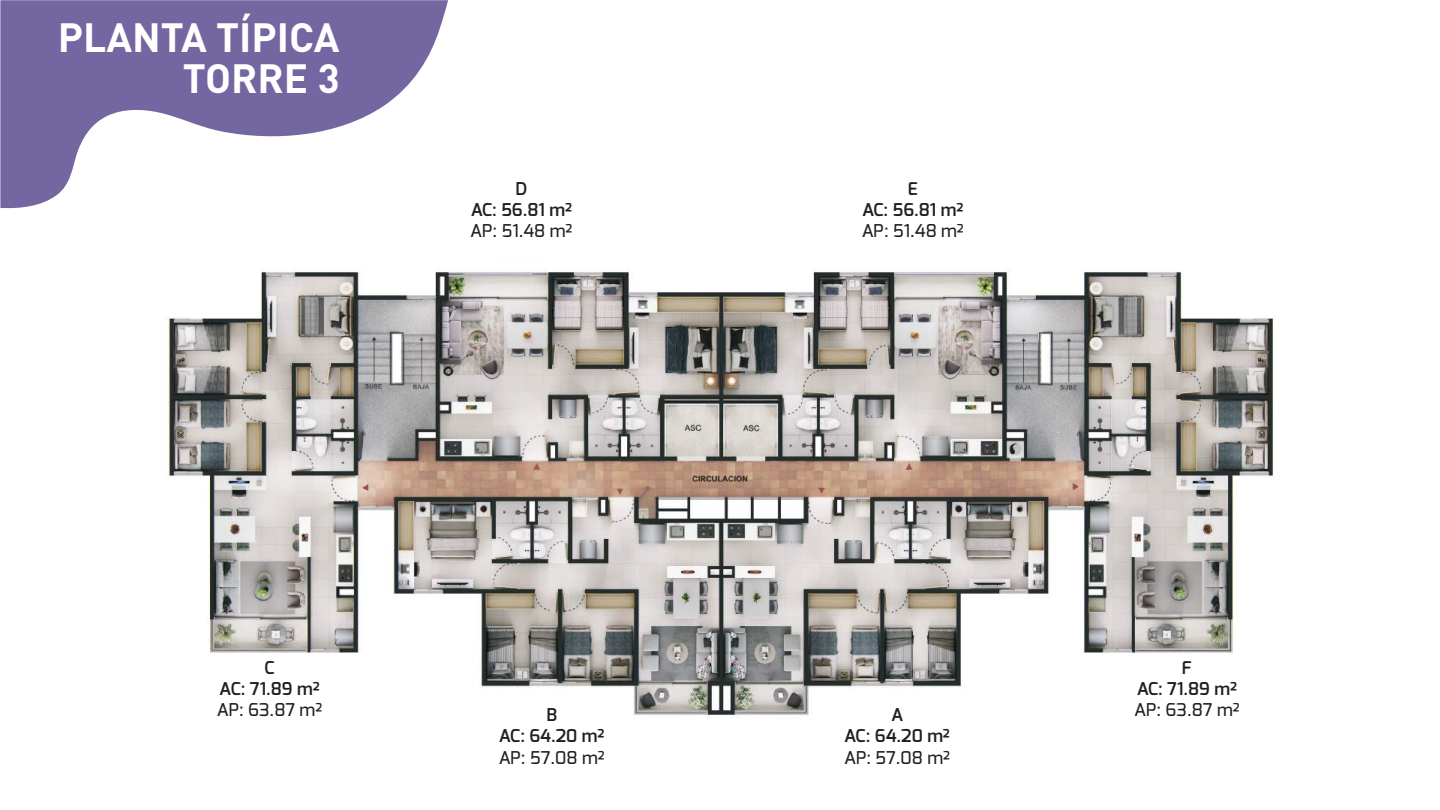
<style>
.page{position:relative;width:1440px;height:810px;background:#fff}
.page>*{position:absolute;margin:0;border:0;box-sizing:border-box;transform-origin:0 0}
.t1{font:700 40.35px/40.7px "DIN Pro";color:#fff;text-align:right}
.t2{font:600 17.62px/21.2px "Exo";color:#241f1f;text-align:center}
.t3{font:500 17.62px "Exo";color:#241f1f}
</style>
<div class="page">
<svg style="left:0;top:0;width:448px;height:209px;fill:#7467a1"></svg>
<img style="left:123px;top:149px;width:1152px;height:569px">
<div style="left:479px;top:220px;width:94px;height:38px;background:#fff"></div>
<div style="left:882px;top:224px;width:94px;height:38px;background:#fff"></div>
<div style="left:854px;top:708px;width:94px;height:38px;background:#fff"></div>
<div style="left:498px;top:708px;width:93px;height:38px;background:#fff"></div>
<div style="left:226px;top:665px;width:93px;height:37px;background:#fff"></div>
<div style="left:1133px;top:661px;width:93px;height:37px;background:#fff"></div>
<h1 class="t1" style="left:58px;top:12px;width:283px">PLANTA TÍPICA<br>TORRE 3</h1>
<p class="t2" style="left:471px;top:178px;width:103px">D<br>AC: 56.81 m2</p>
<p class="t3" style="left:470px;top:220px;width:104px">AP: 51.48 m2</p>
<p class="t2" style="left:862px;top:178px;width:103px">E<br>AC: 56.81 m2</p>
<p class="t3" style="left:862px;top:220px;width:104px">AP: 51.48 m2</p>
<p class="t2" style="left:219px;top:657px;width:102px">C<br>AC: 71.89 m2</p>
<p class="t3" style="left:217px;top:699px;width:107px">AP: 63.87 m2</p>
<p class="t2" style="left:844px;top:704px;width:107px">A<br>AC: 64.20 m2</p>
<p class="t3" style="left:844px;top:746px;width:107px">AP: 57.08 m2</p>
<p class="t2" style="left:499px;top:704px;width:107px">B<br>AC: 64.20 m2</p>
<p class="t3" style="left:499px;top:746px;width:107px">AP: 57.08 m2</p>
<p class="t2" style="left:1137px;top:657px;width:102px">F<br>AC: 71.89 m2</p>
<p class="t3" style="left:1134px;top:699px;width:107px">AP: 63.87 m2</p>
</div>
